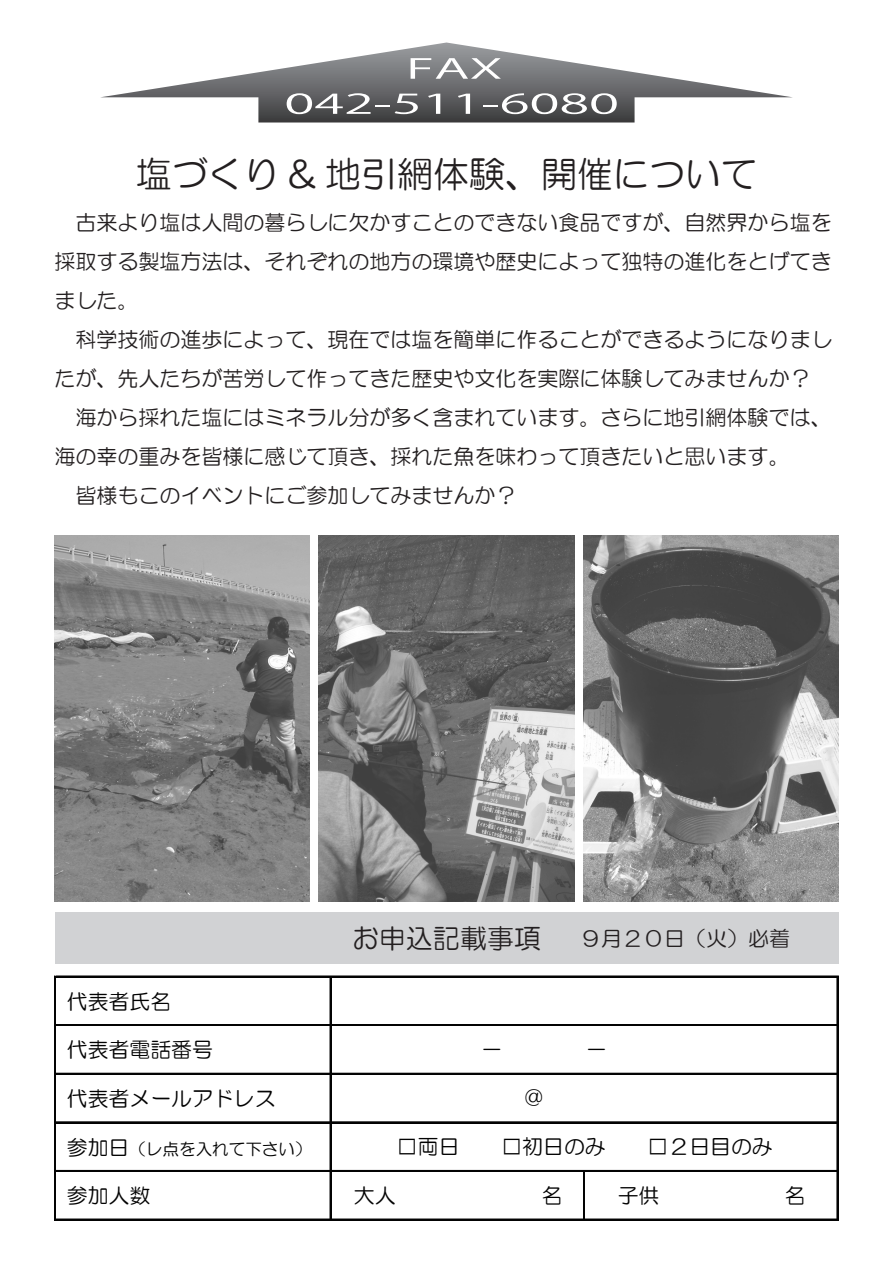
<style>
.page{position:relative;width:893px;height:1263px;background:#fff}
.page>*{position:absolute;margin:0;border:0;box-sizing:border-box;transform-origin:0 0}
.t1{font:36px "HG Maru Gothic MPRO";color:#231f20}
.t2{font:27px/35.1px "DF Gothic EB WIN RKSJ H";color:#fff;text-align:center;scale:2 1}
.t3{font:27px "HG Maru Gothic MPRO";color:#231f20}
.t4{font:21px/39px "HG Maru Gothic MPRO";color:#231f20}
.t5{font:20.85px "HG Maru Gothic MPRO";color:#030303}
.t6{font:16.5px "HG Maru Gothic MPRO";color:#030303}
.s1{font-size:20.85px}
</style>
<div class="page">
<svg style="left:100px;top:43px;width:693px;height:79px"></svg>
<div style="left:55px;top:912px;width:783px;height:51px;background:#d1d2d4"></div>
<img style="left:55px;top:536px;width:255px;height:365px">
<img style="left:319px;top:536px;width:255px;height:365px">
<img style="left:583px;top:536px;width:255px;height:365px">
<hr style="left:54px;top:976px;width:1px;height:244px;background:#030303">
<hr style="left:55px;top:976px;width:1px;height:244px;background:#030303">
<hr style="left:330px;top:977px;width:1px;height:243px;background:#030303">
<hr style="left:837px;top:977px;width:1px;height:243px;background:#030303">
<hr style="left:583px;top:1172px;width:2px;height:48px;background:#030303">
<hr style="left:56px;top:976px;width:782px;height:1px;background:#030303">
<hr style="left:56px;top:1024px;width:782px;height:2px;background:#030303">
<hr style="left:56px;top:1073px;width:782px;height:2px;background:#030303">
<hr style="left:56px;top:1121px;width:782px;height:1px;background:#030303">
<hr style="left:56px;top:1122px;width:782px;height:1px;background:#030303">
<hr style="left:56px;top:1170px;width:782px;height:2px;background:#030303">
<hr style="left:56px;top:1219px;width:782px;height:1px;background:#030303">
<p class="t2" style="left:284px;top:52px;width:169px">FAX<br>042-511-6080</p>
<h1 class="t1" style="left:136px;top:156px;width:623px">塩づくり &amp; 地引網体験、開催について</h1>
<p class="t4" style="left:55px;top:203px;width:779px">　古来より塩は人間の暮らしに欠かすことのできない食品ですが、自然界から塩を採取する製塩方法は、それぞれの地方の環境や歴史によって独特の進化をとげてきました。<br>　科学技術の進歩によって、現在では塩を簡単に作ることができるようになりましたが、先人たちが苦労して作ってきた歴史や文化を実際に体験してみませんか？　海から採れた塩にはミネラル分が多く含まれています。さらに地引網体験では、海の幸の重みを皆様に感じて頂き、採れた魚を味わって頂きたいと思います。<br>　皆様もこのイベントにご参加してみませんか？</p>
<p class="t3" style="left:352px;top:924px;width:190px">お申込記載事項</p>
<p class="t4" style="left:580px;top:918px;width:211px">９月２０日（火）必着</p>
<p class="t5" style="left:67px;top:991px;width:106px">代表者氏名</p>
<p class="t5" style="left:67px;top:1039px;width:148px">代表者電話番号</p>
<p class="t5" style="left:67px;top:1088px;width:210px">代表者メールアドレス</p>
<p class="t6" style="left:67px;top:1140px;width:246px"><span class="s1">参加日</span>（レ点を入れて下さい）</p>
<p class="t5" style="left:67px;top:1185px;width:85px">参加人数</p>
<p class="t5" style="left:354px;top:1185px;width:43px">大人</p>
<p class="t5" style="left:542px;top:1185px;width:22px">名</p>
<p class="t5" style="left:618px;top:1185px;width:43px">子供</p>
<p class="t5" style="left:785px;top:1185px;width:22px">名</p>
<p class="t5" style="left:482px;top:1039px;width:22px">－</p>
<p class="t5" style="left:586px;top:1039px;width:22px">－</p>
<p class="t5" style="left:523px;top:1087px;width:22px">＠</p>
<p class="t5" style="left:397px;top:1136px;width:64px">□両日</p>
<p class="t5" style="left:501px;top:1136px;width:106px">□初日のみ</p>
<p class="t5" style="left:648px;top:1136px;width:127px">□２日目のみ</p>
</div>
